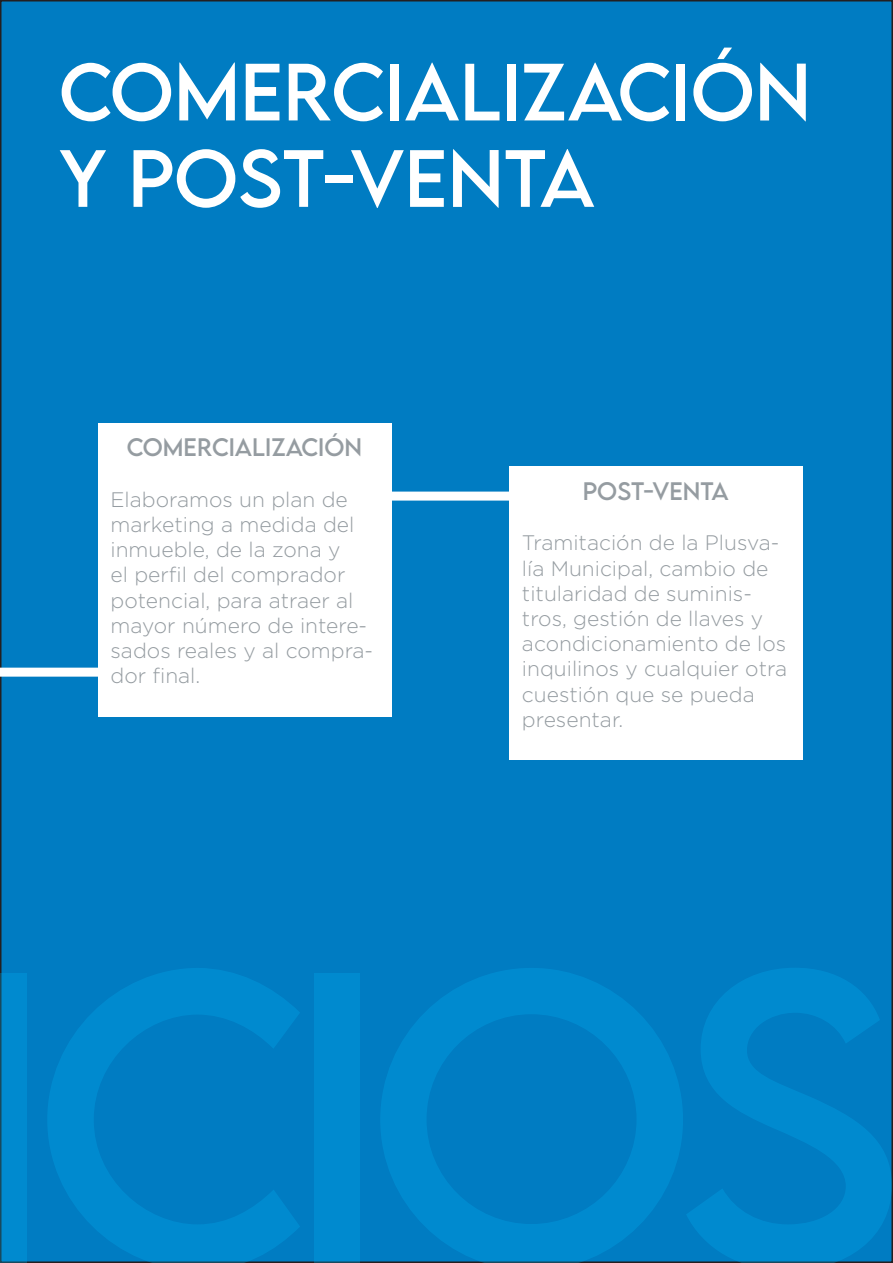
<style>
.page{position:relative;width:893px;height:1263px;background:#fff}
.page>*{position:absolute;margin:0;border:0;box-sizing:border-box;transform-origin:0 0}
.t1{font:72px "LEMONMILK";color:#fff}
.t2{font:22.5px "LEMONMILK";color:#959ca1}
.t3{font:300 21px/25.2px "Gotham";color:#959ca1}
</style>
<div class="page">
<div style="left:1px;top:1px;width:891px;height:1261px;background:#007cc2"></div>
<div style="left:98px;top:423px;width:293px;height:293px;background:#fff"></div>
<div style="left:509px;top:467px;width:294px;height:293px;background:#fff"></div>
<div style="left:0;top:668px;width:100px;height:9px;background:#fff"></div>
<div style="left:387px;top:492px;width:123px;height:9px;background:#fff"></div>
<p class="t1" style="left:59px;top:45px;width:743px">COMERCIALIZACIÓN</p>
<p class="t1" style="left:59px;top:131px;width:118px">Y POST</p>
<p class="t1" style="left:322px;top:131px;width:130px">-VENTA</p>
<p class="t2" style="left:127px;top:433px;width:237px">COMERCIALIZACIÓN</p>
<p class="t3" style="left:111px;top:487px;width:264px">Elaboramos un plan de marketing a medida del inmueble, de la zona y<br>el perfil del comprador potencial, para atraer al mayor número de intere&shy;sados reales y al compra&shy;dor final.</p>
<p class="t2" style="left:583px;top:476px;width:31px">POST</p>
<p class="t2" style="left:644px;top:476px;width:42px">-VENTA</p>
<p class="t3" style="left:522px;top:530px;width:267px">Tramitación de la Plusva&shy;lía Municipal, cambio de titularidad de suminis&shy;tros, gestión de llaves y acondicionamiento de los inquilinos y cualquier otra cuestión que se pueda presentar.</p>
</div>
